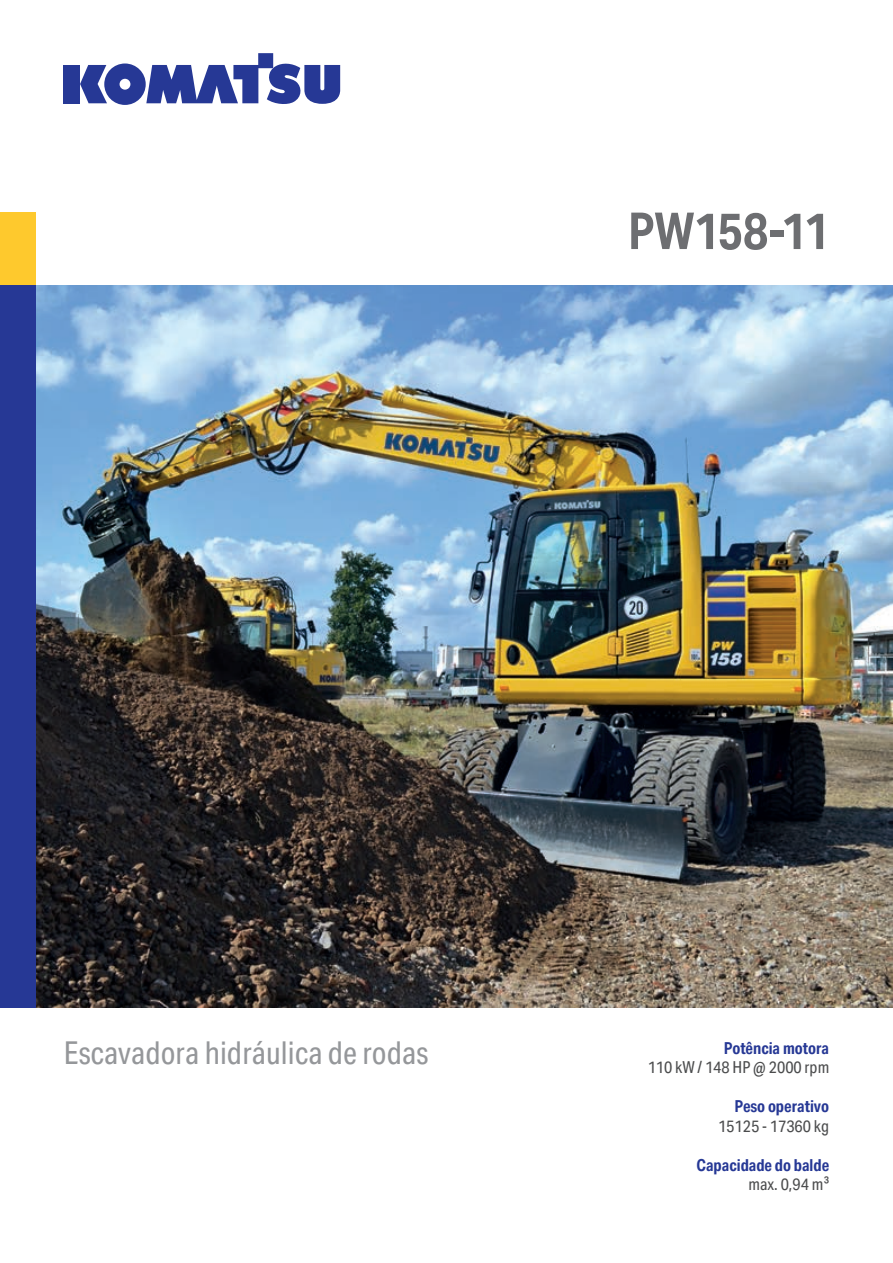
<style>
.page{position:relative;width:893px;height:1263px;background:#fff}
.page>*{position:absolute;margin:0;border:0;box-sizing:border-box;transform-origin:0 0}
.t1{font:700 51px "Aktiv Grotesk Cd";letter-spacing:-.01em;color:#6d6e71}
.t2{font:31.5px "Aktiv Grotesk Cd";color:#95979a}
.t3{font:700 16.5px "Aktiv Grotesk Cd";color:#263895}
.t4{font:16.5px "Aktiv Grotesk Cd";color:#4b4c4d}
</style>
<div class="page">
<img style="left:36px;top:286px;width:857px;height:722px">
<div style="left:64px;top:65px;width:16px;height:38px;background:#263895"></div>
<svg style="left:80px;top:53px;width:260px;height:52px"></svg>
<div style="left:0;top:213px;width:36px;height:85px;background:#fec92d"></div>
<div style="left:0;top:285px;width:36px;height:723px;background:#263895"></div>
<h1 class="t1" style="left:628px;top:211px;width:203px">PW158-11</h1>
<h2 class="t2" style="left:64px;top:1036px;width:366px">Escavadora hidráulica de rodas</h2>
<p class="t3" style="left:724px;top:1041px;width:107px">Potência motora</p>
<p class="t4" style="left:648px;top:1058px;width:183px">110 kW / 148 HP @ 2000 rpm</p>
<p class="t3" style="left:734px;top:1100px;width:96px">Peso operativo</p>
<p class="t4" style="left:718px;top:1117px;width:113px">15125 - 17360 kg</p>
<p class="t3" style="left:697px;top:1158px;width:134px">Capacidade do balde</p>
<p class="t4" style="left:748px;top:1175px;width:82px">max. 0,94 m³</p>
</div>
